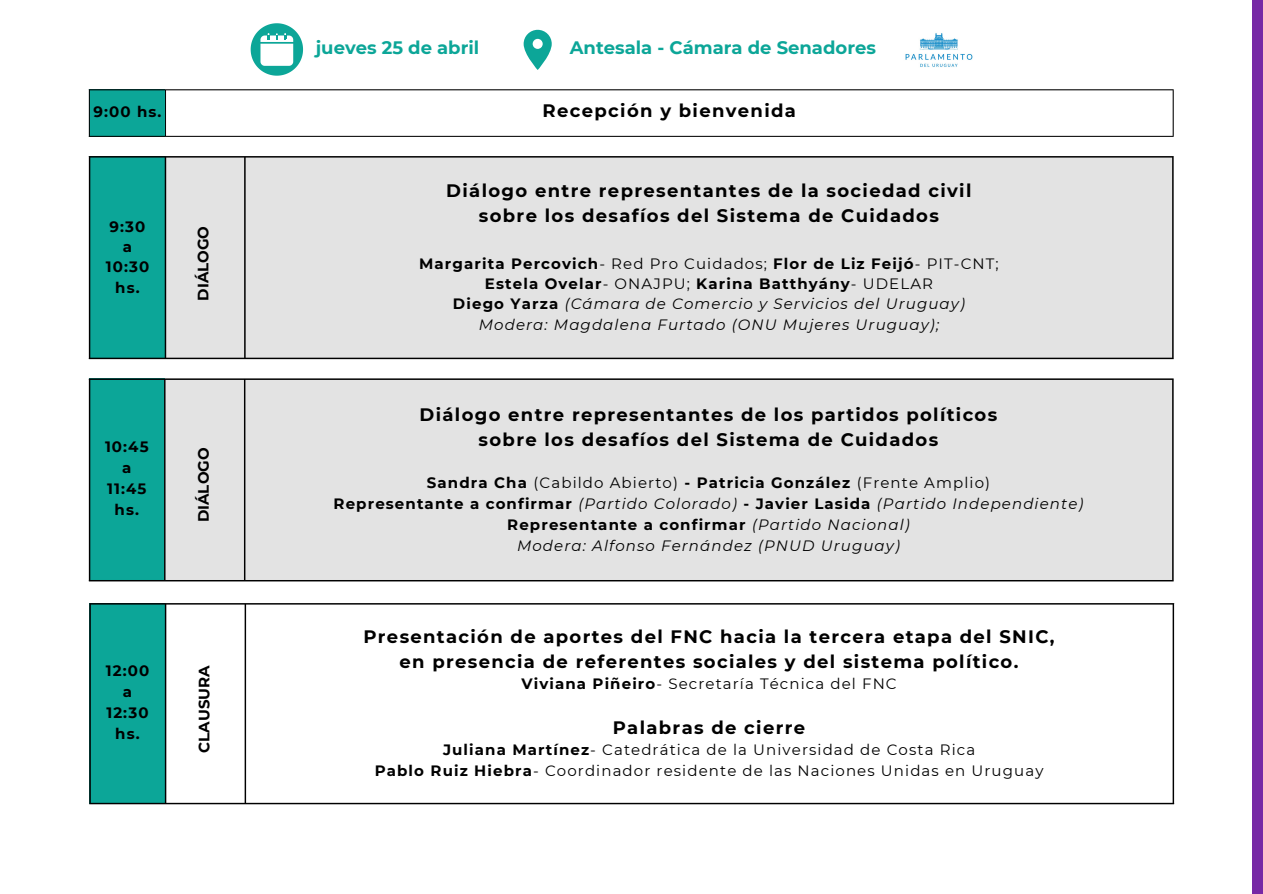
<style>
.page{position:relative;width:1263px;height:894px;background:#fff}
.page>*{position:absolute;margin:0;border:0;box-sizing:border-box;transform-origin:0 0}
.t1{font:700 18px "Montserrat";letter-spacing:.075em;color:#000}
.t2{font:700 18px "Montserrat";color:#0ca698}
.t3{font:italic 15px/21px "Montserrat";letter-spacing:.075em;color:#000;text-align:center}
.t4{font:15px "Montserrat";letter-spacing:.075em;color:#000}
.t5{font:700 15px/21px "Montserrat";letter-spacing:.075em;color:#000;text-align:center}
.t6{font:700 15px "Montserrat";color:#000}
.s1{font-weight:400}
.s2{font-weight:700;font-style:normal}
.s3{font-weight:700}
</style>
<div class="page">
<div style="left:89px;top:379px;width:76px;height:202px;background:#0ca698"></div>
<div style="left:166px;top:380px;width:1006px;height:200px;background:#e3e3e3"></div>
<hr style="left:89px;top:380px;width:1px;height:200px;background:#000">
<hr style="left:164px;top:380px;width:2px;height:200px;background:#000">
<hr style="left:244px;top:380px;width:1px;height:200px;background:#000">
<hr style="left:1172px;top:380px;width:2px;height:200px;background:#000">
<hr style="left:89px;top:378px;width:1085px;height:2px;background:#000">
<hr style="left:89px;top:580px;width:1085px;height:1px;background:#000">
<div style="left:90px;top:603px;width:76px;height:200px;background:#0ca698"></div>
<svg style="left:166px;top:604px;width:1007px;height:198px"></svg>
<hr style="left:89px;top:604px;width:2px;height:198px;background:#000">
<hr style="left:165px;top:604px;width:1px;height:198px;background:#000">
<hr style="left:245px;top:604px;width:1px;height:198px;background:#000">
<hr style="left:1173px;top:604px;width:1px;height:198px;background:#000">
<hr style="left:89px;top:603px;width:1085px;height:1px;background:#000">
<hr style="left:89px;top:802px;width:1085px;height:2px;background:#000">
<div style="left:89px;top:156px;width:77px;height:202px;background:#0ca698"></div>
<div style="left:166px;top:157px;width:1006px;height:200px;background:#e3e3e3"></div>
<hr style="left:89px;top:157px;width:1px;height:200px;background:#000">
<hr style="left:165px;top:157px;width:1px;height:200px;background:#000">
<hr style="left:244px;top:157px;width:2px;height:200px;background:#000">
<hr style="left:1172px;top:157px;width:2px;height:200px;background:#000">
<hr style="left:89px;top:156px;width:1085px;height:1px;background:#000">
<hr style="left:89px;top:357px;width:1085px;height:2px;background:#000">
<div style="left:1252px;top:0;width:11px;height:893px;background:#7728a5"></div>
<img style="left:905px;top:33px;width:68px;height:34px">
<svg style="left:524px;top:30px;width:28px;height:40px"></svg>
<svg style="left:251px;top:23px;width:52px;height:53px"></svg>
<div style="left:89px;top:89px;width:77px;height:48px;background:#0ca698"></div>
<hr style="left:89px;top:90px;width:1px;height:46px;background:#000">
<hr style="left:165px;top:90px;width:1px;height:46px;background:#000">
<hr style="left:1173px;top:90px;width:1px;height:46px;background:#000">
<hr style="left:89px;top:89px;width:1085px;height:1px;background:#000">
<hr style="left:89px;top:136px;width:1085px;height:1px;background:#000">
<p class="t2" style="left:316px;top:37px;width:165px">jueves 25 de abril</p>
<p class="t2" style="left:570px;top:37px;width:308px">Antesala - Cámara de Senadores</p>
<p class="t5" style="left:93px;top:101px;width:70px">9:00 hs.</p>
<p class="t1" style="left:543px;top:100px;width:255px">Recepción y bienvenida</p>
<p class="t5" style="left:110px;top:216px;width:37px">9:30</p>
<p class="t5" style="left:123px;top:236px;width:11px">a</p>
<p class="t5" style="left:106px;top:257px;width:45px;line-height:20.2px">10:30 hs.</p>
<p class="t5" style="left:193px;top:301px;width:76px;rotate:-90deg">DIÁLOGO</p>
<p class="t5" style="left:105px;top:436px;width:45px">10:45</p>
<h1 class="t5" style="left:122px;top:457px;width:11px">a</h1>
<p class="t5" style="left:107px;top:478px;width:41px">11:45 hs.</p>
<p class="t5" style="left:193px;top:522px;width:76px;rotate:-90deg">DIÁLOGO</p>
<p class="t5" style="left:106px;top:660px;width:45px">12:00</p>
<p class="t5" style="left:123px;top:681px;width:11px">a</p>
<p class="t5" style="left:106px;top:701px;width:44px">12:30 hs.</p>
<p class="t6" style="left:195px;top:752px;width:89px;rotate:-90deg">CLAUSURA</p>
<p class="t1" style="left:446px;top:179px;width:527px">Diálogo entre representantes de la sociedad civil</p>
<p class="t1" style="left:479px;top:204px;width:462px">sobre los desafíos del Sistema de Cuidados</p>
<p class="t5" style="left:419px;top:253px;width:581px">Margarita Percovich<span class="s1">- Red Pro Cuidados;</span> Flor de Liz Feijó<span class="s1">- PIT-CNT;</span></p>
<p class="t5" style="left:485px;top:273px;width:450px">Estela Ovelar<span class="s1">- ONAJPU;</span> Karina Batthyány<span class="s1">- UDELAR</span></p>
<p class="t3" style="left:453px;top:293px;width:514px"><span class="s2">Diego Yarza</span> (Cámara de Comercio y Servicios del Uruguay)</p>
<p class="t3" style="left:479px;top:314px;width:462px">Modera: Magdalena Furtado (ONU Mujeres Uruguay);</p>
<p class="t1" style="left:420px;top:403px;width:579px">Diálogo entre representantes de los partidos políticos</p>
<h1 class="t1" style="left:479px;top:428px;width:461px">sobre los desafíos del Sistema de Cuidados</h1>
<p class="t4" style="left:427px;top:473px;width:565px"><span class="s3">Sandra Cha</span> (Cabildo Abierto) <span class="s3">- Patricia González</span> (Frente Amplio)</p>
<p class="t3" style="left:334px;top:492px;width:751px"><span class="s2">Representante a confirmar</span> (Partido Colorado) <span class="s2">- Javier Lasida</span> (Partido Independiente)</p>
<p class="t3" style="left:507px;top:513px;width:404px"><span class="s2">Representante a confirmar</span> (Partido Nacional)<br>Modera: Alfonso Fernández (PNUD Uruguay)</p>
<p class="t1" style="left:363px;top:625px;width:693px">Presentación de aportes del FNC hacia la tercera etapa del SNIC,</p>
<p class="t1" style="left:400px;top:650px;width:620px">en presencia de referentes sociales y del sistema político.</p>
<p class="t4" style="left:521px;top:674px;width:377px"><span class="s3">Viviana Piñeiro</span>- Secretaría Técnica del FNC</p>
<p class="t1" style="left:613px;top:716px;width:194px">Palabras de cierre</p>
<p class="t4" style="left:443px;top:740px;width:534px"><span class="s3">Juliana Martínez</span>- Catedrática de la Universidad de Costa Rica</p>
<p class="t4" style="left:375px;top:761px;width:670px"><span class="s3">Pablo Ruiz Hiebra</span>- Coordinador residente de las Naciones Unidas en Uruguay</p>
</div>
